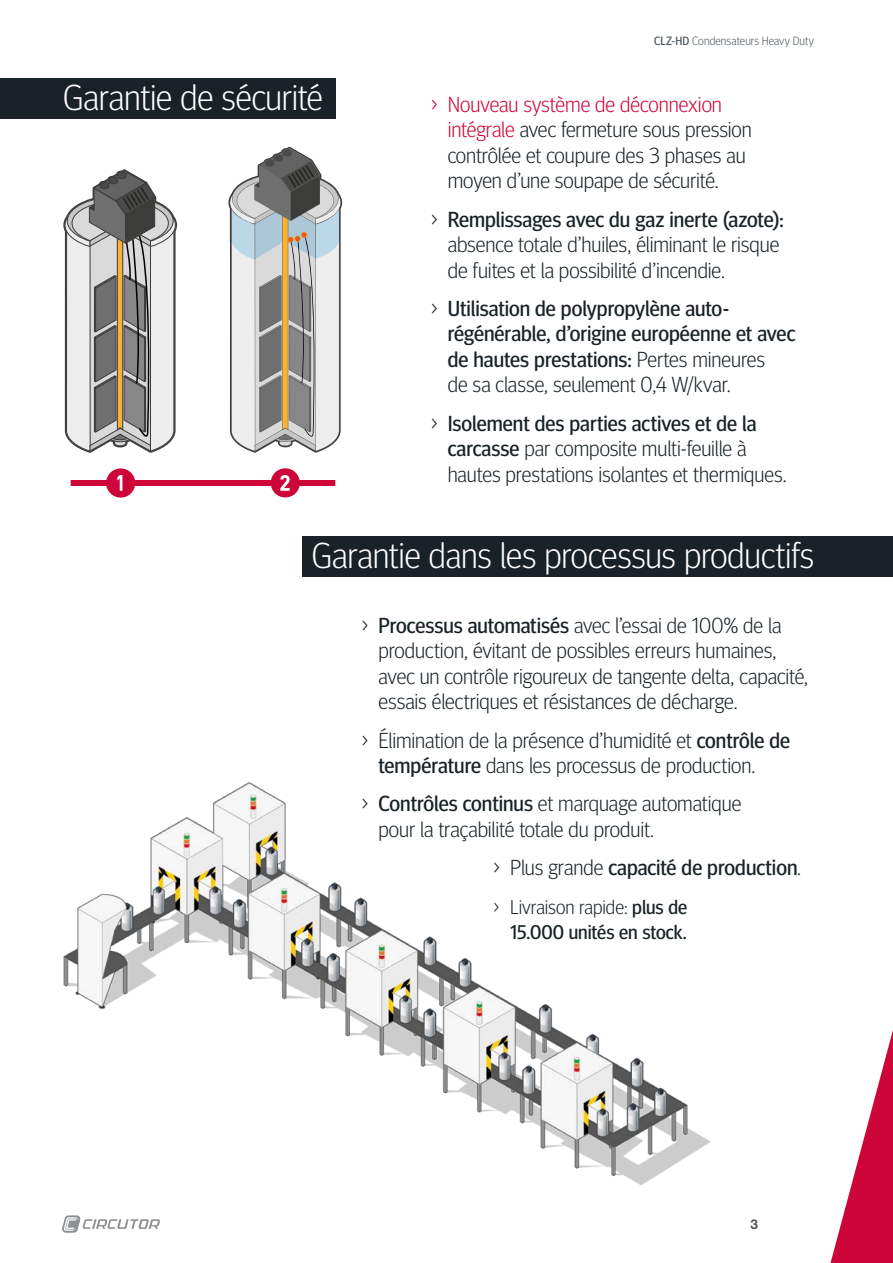
<style>
.page{position:relative;width:893px;height:1263px;background:#fff}
.page>*{position:absolute;margin:0;border:0;box-sizing:border-box;transform-origin:0 0}
.t1{font:300 36px "Meta Head OT";letter-spacing:-.005em;color:#fff}
.t2{font:300 21.75px/25.5px "Meta Head OT";letter-spacing:-.005em;color:#192226}
.t3{font:21.75px/25.5px "Meta Head OT";color:#192226}
.t4{font:19.8px/25.5px "Meta Head OT";color:#192226;text-align:right}
.t5{font:700 13.5px "Helvetica Neue LT Std";color:#4c565c}
.t6{font:300 12px "Meta Head OT";letter-spacing:.01em;color:#4c565c}
.s1{font-weight:400}
.s2{color:#ce0538}
.s3{font-weight:300}
</style>
<div class="page">
<svg style="left:62px;top:1215px;width:98px;height:18px"></svg>
<svg style="left:830px;top:1030px;width:63px;height:233px"></svg>
<div style="left:71px;top:480px;width:264px;height:6px;background:#ce0538"></div>
<div style="left:106px;top:468px;width:29px;height:30px;background:#ce0538;border-radius:50%"></div>
<div style="left:271px;top:468px;width:29px;height:29px;background:#ce0538;border-radius:50%"></div>
<svg style="left:117px;top:475px;width:5px;height:16px"></svg>
<svg style="left:280px;top:475px;width:10px;height:16px"></svg>
<img style="left:63px;top:782px;width:648px;height:403px">
<svg style="left:63px;top:169px;width:114px;height:284px;background:#b1b0ac"></svg>
<svg style="left:228px;top:147px;width:114px;height:306px;background:#b8b8b5"></svg>
<div style="left:303px;top:537px;width:590px;height:40px;background:#192226"></div>
<div style="left:0;top:79px;width:335px;height:40px;background:#192226"></div>
<h1 class="t1" style="left:63px;top:77px;width:261px">Garantie de sécurité</h1>
<p class="t6" style="left:654px;top:34px;width:161px"><span class="s1">CLZ-HD</span> Condensateurs Heavy Duty</p>
<p class="t2" style="left:448px;top:91px;width:306px;text-indent:-17px"><span class="s2">&gt; Nouveau système de déconnexion intégrale</span> avec fermeture sous pression contrôlée et coupure des 3 phases au moyen d’une soupape de sécurité.</p>
<p class="t2" style="left:448px;top:206px;width:338px;text-indent:-17px">&gt; <span class="s1">Remplissages avec du gaz inerte (azote): </span>absence totale d’huiles, éliminant le risque de fuites et la possibilité d’incendie.</p>
<p class="t3" style="left:448px;top:295px;width:349px;text-indent:-17px"><span class="s3">&gt;</span> Utilisation de polypropylène auto&shy;régénérable, d’origine européenne et avec de hautes prestations: <span class="s3">Pertes mineures<br>de sa classe, seulement 0,4 W/kvar.</span></p>
<p class="t2" style="left:448px;top:410px;width:341px;text-indent:-17px">&gt; <span class="s1">Isolement des parties actives et de la carcasse</span> par composite multi-feuille à hautes prestations isolantes et thermiques.</p>
<h1 class="t1" style="left:312px;top:534px;width:504px">Garantie dans les processus productifs</h1>
<p class="t2" style="left:378px;top:612px;width:431px;text-indent:-17px">&gt; <span class="s1">Processus automatisés</span> avec l’essai de 100% de la production, évitant de possibles erreurs humaines, avec un contrôle rigoureux de tangente delta, capacité, essais électriques et résistances de décharge.</p>
<p class="t2" style="left:378px;top:727px;width:413px;text-indent:-17px">&gt; Élimination de la présence d’humidité et <span class="s1">contrôle de température</span> dans les processus de production.</p>
<p class="t2" style="left:378px;top:791px;width:365px;text-indent:-17px">&gt; <span class="s1">Contrôles continus</span> et marquage automatique pour la traçabilité totale du produit.</p>
<p class="t3" style="left:493px;top:854px;width:309px"><span class="s3">&gt; Plus grande</span> capacité de production<span class="s3">.</span></p>
<p class="t4" style="left:493px;top:893px;width:195px"><span class="s3">&gt; Livraison rapide:</span> plus de<br>15.000 unités en stock.</p>
<p class="t5" style="left:750px;top:1216px;width:9px">3</p>
</div>
